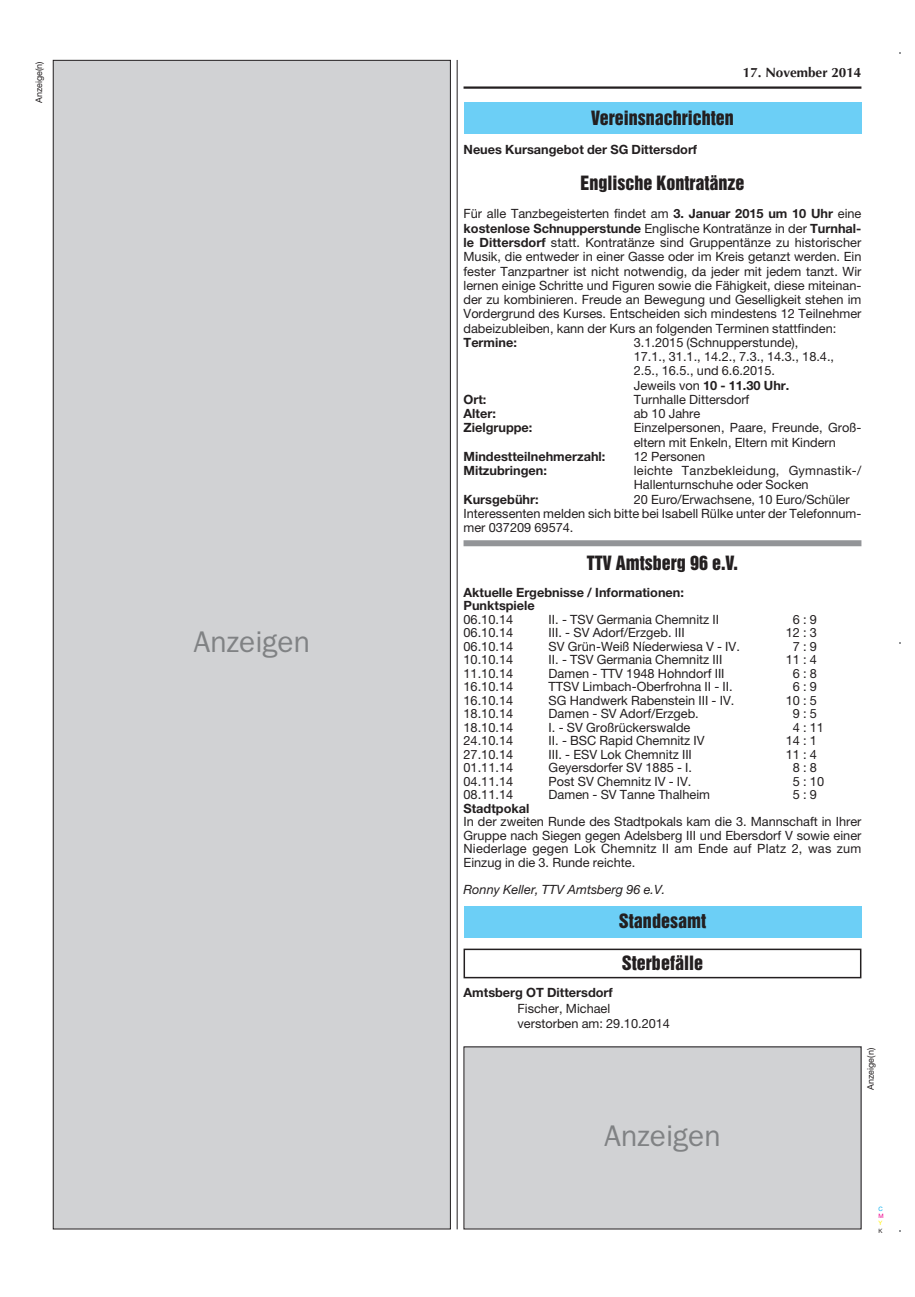
<style>
.page{position:relative;width:915px;height:1297px;background:#fff}
.page>*{position:absolute;margin:0;border:0;box-sizing:border-box;transform-origin:0 0}
.t1{font:30px "Franklin Gothic";color:#808284}
.t2{font:18px "Helvetica Inserat";color:#231f20}
.t3{font:700 13.5px "Optima";color:#231f20}
.t4{font:12.75px/14.2px "Helvetica Neue";color:#231f20}
.t5{font:700 12.75px/13.5px "Helvetica Neue";color:#231f20}
.t6{font:12.75px/14.2px "Helvetica Neue";letter-spacing:.02em;color:#231f20}
.t7{font:italic 12.75px "Helvetica Neue";color:#231f20}
.t8{font:9px "Helvetica Neue";color:#231f20}
.t9{font:6px "Helvetica Neue";color:#00adef}
.t10{font:6px "Helvetica Neue";color:#ec008c}
.t11{font:6px "Helvetica Neue";color:#fff200}
.t12{font:6px "Helvetica Neue";color:#231f20}
.s1{font-weight:700}
</style>
<div class="page">
<hr style="left:463px;top:86px;width:398px;height:3px;background:#231f20">
<div style="left:463px;top:102px;width:398px;height:32px;background:#6ccff6"></div>
<hr style="left:456px;top:60px;width:1px;height:1169px;background:#231f20">
<div style="left:463px;top:540px;width:398px;height:6px;background:#939598"></div>
<div style="left:463px;top:906px;width:398px;height:32px;background:#6ccff6"></div>
<div style="left:463px;top:949px;width:398px;height:29px;border:2px solid #231f20"></div>
<div style="left:464px;top:1047px;width:396px;height:182px;background:#d1d2d4"></div>
<div style="left:53px;top:60px;width:397px;height:1169px;background:#d1d2d4"></div>
<p class="t8" style="left:36px;top:103px;width:43px;rotate:-90deg">Anzeige(n)</p>
<h1 class="t1" style="left:193px;top:632px;width:118px">Anzeigen</h1>
<p class="t3" style="left:742px;top:67px;width:120px">17. November 2014</p>
<h2 class="t2" style="left:591px;top:110px;width:144px">Vereinsnachrichten</h2>
<p class="t5" style="left:463px;top:144px;width:235px">Neues Kursangebot der SG Dittersdorf</p>
<h2 class="t2" style="left:580px;top:176px;width:166px">Englische Kontratänze</h2>
<p class="t4" style="left:463px;top:208px;width:399px;text-align:justify">Für alle Tanzbegeisterten findet am <span class="s1">3. Januar 2015 um 10 Uhr</span> eine <span class="s1">kostenlose Schnupperstunde</span> Englische Kontratänze in der <span class="s1">Turnhal&shy;le Dittersdorf</span> statt. Kontratänze sind Gruppentänze zu historischer Musik, die entweder in einer Gasse oder im Kreis getanzt werden. Ein fester Tanzpartner ist nicht notwendig, da jeder mit jedem tanzt. Wir lernen einige Schritte und Figuren sowie die Fähigkeit, diese miteinan&shy;der zu kombinieren. Freude an Bewegung und Geselligkeit stehen im Vordergrund des Kurses. Entscheiden sich mindestens 12 Teilnehmer dabeizubleiben, kann der Kurs an folgenden Terminen stattfinden:</p>
<p class="t5" style="left:463px;top:337px;width:55px">Termine:</p>
<p class="t4" style="left:633px;top:336px;width:202px">3.1.2015 (Schnupperstunde),<br>17.1., 31.1., 14.2., 7.3., 14.3., 18.4.,<br>2.5., 16.5., und 6.6.2015.<br>Jeweils von <span class="s1">10 - 11.30 Uhr.</span></p>
<p class="t5" style="left:463px;top:394px;width:24px">Ort:</p>
<p class="t4" style="left:633px;top:393px;width:117px">Turnhalle Dittersdorf</p>
<p class="t5" style="left:463px;top:408px;width:34px">Alter:</p>
<p class="t4" style="left:633px;top:408px;width:68px">ab 10 Jahre</p>
<p class="t5" style="left:463px;top:422px;width:70px">Zielgruppe:</p>
<p class="t4" style="left:633px;top:422px;width:229px">Einzelpersonen, Paare, Freunde, Groß&shy;eltern mit Enkeln, Eltern mit Kindern</p>
<p class="t5" style="left:463px;top:451px;width:143px">Mindestteilnehmerzahl:</p>
<p class="t4" style="left:633px;top:450px;width:73px">12 Personen</p>
<p class="t5" style="left:463px;top:465px;width:85px">Mitzubringen:</p>
<p class="t6" style="left:633px;top:465px;width:229px">leichte Tanzbekleidung, Gymnastik-/<br>Hallenturnschuhe oder Socken</p>
<p class="t5" style="left:463px;top:493px;width:77px">Kursgebühr:</p>
<p class="t4" style="left:463px;top:493px;width:399px;text-indent:170px">20 Euro/Erwachsene, 10 Euro/Schüler<br>Interessenten melden sich bitte bei Isabell Rülke unter der Telefonnum&shy;mer 037209 69574.</p>
<h2 class="t2" style="left:586px;top:555px;width:153px">TTV Amtsberg 96 e.V.</h2>
<p class="t5" style="left:463px;top:587px;width:222px">Aktuelle Ergebnisse / Informationen:<br>Punktspiele</p>
<p class="t4" style="left:463px;top:613px;width:51px">06.10.14</p>
<p class="t4" style="left:548px;top:613px;width:172px">II. - TSV Germania Chemnitz II</p>
<p class="t4" style="left:792px;top:613px;width:26px">6 : 9</p>
<p class="t4" style="left:463px;top:627px;width:51px">06.10.14</p>
<p class="t4" style="left:548px;top:627px;width:137px">III. - SV Adorf/Erzgeb. III</p>
<p class="t4" style="left:785px;top:627px;width:33px">12 : 3</p>
<p class="t4" style="left:463px;top:640px;width:51px">06.10.14</p>
<p class="t4" style="left:548px;top:640px;width:193px">SV Grün-Weiß Níederwiesa V - IV.</p>
<p class="t4" style="left:792px;top:640px;width:26px">7 : 9</p>
<p class="t4" style="left:463px;top:654px;width:51px">10.10.14</p>
<p class="t4" style="left:548px;top:654px;width:175px">II. - TSV Germania Chemnitz III</p>
<p class="t4" style="left:785px;top:654px;width:33px">11 : 4</p>
<p class="t4" style="left:463px;top:667px;width:51px">11.10.14</p>
<p class="t4" style="left:548px;top:667px;width:177px">Damen - TTV 1948 Hohndorf III</p>
<p class="t4" style="left:792px;top:667px;width:26px">6 : 8</p>
<p class="t4" style="left:463px;top:681px;width:51px">16.10.14</p>
<p class="t4" style="left:548px;top:681px;width:185px">TTSV Limbach-Oberfrohna II - II.</p>
<p class="t4" style="left:792px;top:681px;width:26px">6 : 9</p>
<p class="t4" style="left:463px;top:694px;width:51px">16.10.14</p>
<p class="t4" style="left:548px;top:694px;width:187px">SG Handwerk Rabenstein III - IV.</p>
<p class="t4" style="left:785px;top:694px;width:33px">10 : 5</p>
<p class="t4" style="left:463px;top:708px;width:51px">18.10.14</p>
<p class="t4" style="left:548px;top:708px;width:152px">Damen - SV Adorf/Erzgeb.</p>
<p class="t4" style="left:792px;top:708px;width:26px">9 : 5</p>
<p class="t4" style="left:463px;top:721px;width:51px">18.10.14</p>
<p class="t4" style="left:548px;top:721px;width:143px">I. - SV Großrückerswalde</p>
<p class="t4" style="left:792px;top:721px;width:33px">4 : 11</p>
<p class="t4" style="left:463px;top:735px;width:51px">24.10.14</p>
<p class="t4" style="left:548px;top:735px;width:157px">II. - BSC Rapid Chemnitz IV</p>
<p class="t4" style="left:785px;top:735px;width:33px">14 : 1</p>
<p class="t4" style="left:463px;top:748px;width:51px">27.10.14</p>
<p class="t4" style="left:548px;top:748px;width:145px">III. - ESV Lok Chemnitz III</p>
<p class="t4" style="left:785px;top:748px;width:33px">11 : 4</p>
<p class="t4" style="left:463px;top:762px;width:51px">01.11.14</p>
<p class="t4" style="left:548px;top:762px;width:145px">Geyersdorfer SV 1885 - I.</p>
<p class="t4" style="left:792px;top:762px;width:26px">8 : 8</p>
<p class="t4" style="left:463px;top:775px;width:51px">04.11.14</p>
<p class="t4" style="left:548px;top:775px;width:144px">Post SV Chemnitz IV - IV.</p>
<p class="t4" style="left:792px;top:775px;width:33px">5 : 10</p>
<p class="t4" style="left:463px;top:789px;width:51px">08.11.14</p>
<p class="t4" style="left:548px;top:789px;width:163px">Damen - SV Tanne Thalheim</p>
<p class="t4" style="left:792px;top:789px;width:26px">5 : 9</p>
<p class="t5" style="left:463px;top:803px;width:67px">Stadtpokal</p>
<p class="t4" style="left:463px;top:816px;width:399px;line-height:13.5px;text-align:justify">In der zweiten Runde des Stadtpokals kam die 3. Mannschaft in Ihrer Gruppe nach Siegen gegen Adelsberg III und Ebersdorf V sowie einer Niederlage gegen Lok Chemnitz II am Ende auf Platz 2, was zum Einzug in die 3. Runde reichte.</p>
<p class="t7" style="left:463px;top:885px;width:203px">Ronny Keller, TTV Amtsberg 96 e.V.</p>
<h2 class="t2" style="left:618px;top:914px;width:88px">Standesamt</h2>
<h2 class="t2" style="left:621px;top:955px;width:82px">Sterbefälle</h2>
<p class="t5" style="left:463px;top:987px;width:151px">Amtsberg OT Dittersdorf</p>
<p class="t4" style="left:517px;top:1002px;width:154px;line-height:15.3px">Fischer, Michael verstorben am: 29.10.2014</p>
<h1 class="t1" style="left:604px;top:1125px;width:118px">Anzeigen</h1>
<p class="t8" style="left:867px;top:1090px;width:43px;rotate:-90deg">Anzeige(n)</p>
<p class="t9" style="left:878px;top:1207px;width:6px">C</p>
<p class="t10" style="left:878px;top:1214px;width:7px">M</p>
<p class="t11" style="left:878px;top:1221px;width:5px">Y</p>
<p class="t12" style="left:878px;top:1228px;width:6px">K</p>
</div>
